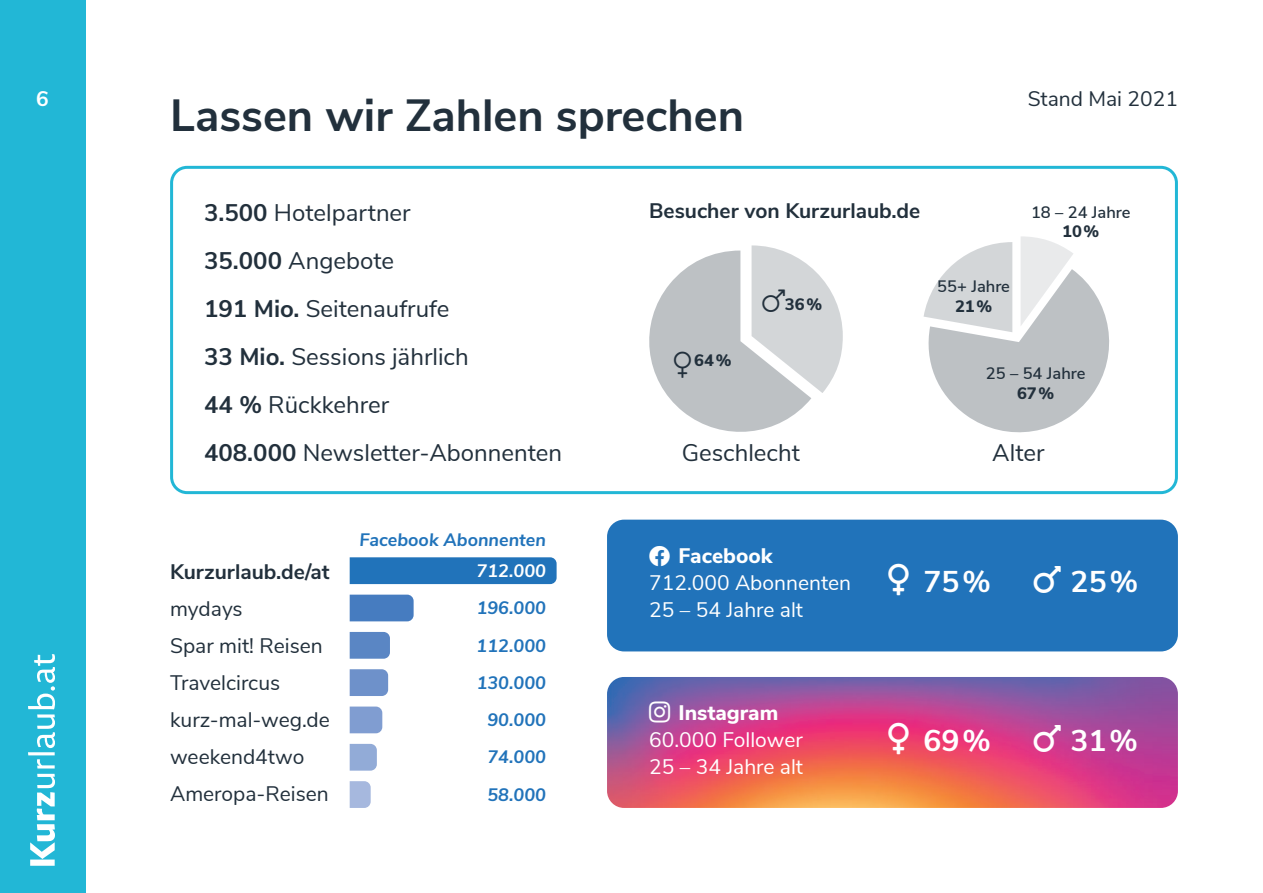
<style>
.page{position:relative;width:1263px;height:893px;background:#fff}
.page>*{position:absolute;margin:0;border:0;box-sizing:border-box;transform-origin:0 0}
.t1{font:700 45px "Nunito Sans";color:#22303c}
.t2{font:700 30px "Nunito Sans";color:#fff}
.t3{font:24px/48px "Nunito Sans";color:#22303c}
.t4{font:21px/37px "Nunito Sans";color:#22303c}
.t5{font:21px/27px "Nunito Sans";color:#fff}
.t6{font:700 21px "Nunito Sans";color:#22303c}
.t7{font:800 21px "Nunito Sans";color:#fff}
.t8{font:700 21px "Nunito Sans";color:#fff}
.t9{font:italic 700 18px/37.2px "Nunito Sans";color:#2173ba;text-align:right}
.t10{font:italic 700 18px "Nunito Sans";color:#fff}
.t11{font:600 16.5px "Nunito Sans";color:#22303c}
.t12{font:800 16.5px "Nunito Sans";color:#22303c}
.s1{font-weight:700}
</style>
<div class="page">
<div style="left:0;top:0;width:85px;height:893px;background:#22b7d6"></div>
<svg style="left:30px;top:774px;width:25px;height:92px"></svg>
<svg style="left:37px;top:759px;width:18px;height:9px"></svg>
<hr style="left:28px;top:752px;width:27px;height:3px;background:#fff">
<svg style="left:28px;top:654px;width:27px;height:94px"></svg>
<img style="left:607px;top:677px;width:571px;height:131px">
<div style="left:170px;top:166px;width:1008px;height:328px;border:3px solid #22b7d6;border-radius:16px"></div>
<div style="left:607px;top:520px;width:571px;height:131px;background:#2173ba;border-radius:17px"></div>
<svg style="left:923px;top:236px;width:186px;height:197px"></svg>
<svg style="left:350px;top:781px;width:21px;height:27px"></svg>
<svg style="left:350px;top:744px;width:27px;height:27px"></svg>
<svg style="left:350px;top:707px;width:32px;height:26px"></svg>
<svg style="left:350px;top:669px;width:38px;height:27px"></svg>
<svg style="left:350px;top:632px;width:40px;height:27px"></svg>
<div style="left:350px;top:595px;width:64px;height:26px;background:#467cc0"></div>
<div style="left:350px;top:557px;width:207px;height:27px;background:#2173ba"></div>
<svg style="left:649px;top:701px;width:21px;height:22px"></svg>
<svg style="left:888px;top:723px;width:21px;height:31px"></svg>
<svg style="left:1034px;top:725px;width:27px;height:27px"></svg>
<svg style="left:649px;top:245px;width:194px;height:187px"></svg>
<p class="t8" style="left:36px;top:84px;width:14px">6</p>
<h1 class="t1" style="left:170px;top:82px;width:575px">Lassen wir Zahlen sprechen</h1>
<p class="t4" style="left:1028px;top:79px;width:152px">Stand Mai 2021</p>
<p class="t3" style="left:204px;top:187px;width:359px"><span class="s1">3.500</span> Hotelpartner<br><span class="s1">35.000</span> Angebote<br><span class="s1">191 Mio.</span> Seitenaufrufe<br><span class="s1">33 Mio.</span> Sessions jährlich<br><span class="s1">44 %</span> Rückkehrer<br><span class="s1">408.000</span> Newsletter-Abonnenten</p>
<p class="t6" style="left:170px;top:556px;width:161px">Kurzurlaub.de/at</p>
<p class="t4" style="left:170px;top:588px;width:161px">mydays<br>Spar mit! Reisen<br>Travelcircus kurz-mal-weg.de weekend4two<br>Ameropa-Reisen</p>
<p class="t9" style="left:359px;top:520px;width:188px">Facebook Abonnenten</p>
<p class="t10" style="left:477px;top:558px;width:71px">712.000</p>
<p class="t9" style="left:477px;top:588px;width:71px">196.000<br>112.000<br>130.000<br>90.000<br>74.000<br>58.000</p>
<p class="t6" style="left:649px;top:195px;width:272px">Besucher von Kurzurlaub.de</p>
<p class="t12" style="left:694px;top:348px;width:39px">64 %</p>
<p class="t12" style="left:785px;top:292px;width:39px">36 %</p>
<p class="t11" style="left:937px;top:274px;width:74px">55+ Jahre</p>
<p class="t12" style="left:955px;top:294px;width:39px">21 %</p>
<p class="t11" style="left:1031px;top:200px;width:101px">18 – 24 Jahre</p>
<p class="t12" style="left:1062px;top:220px;width:39px">10 %</p>
<p class="t11" style="left:986px;top:361px;width:101px">25 – 54 Jahre</p>
<p class="t12" style="left:1017px;top:381px;width:39px">67 %</p>
<p class="t3" style="left:682px;top:427px;width:120px">Geschlecht</p>
<p class="t3" style="left:992px;top:427px;width:54px">Alter</p>
<p class="t7" style="left:678px;top:540px;width:96px">Facebook</p>
<p class="t5" style="left:649px;top:568px;width:203px">712.000 Abonnenten<br>25 – 54 Jahre alt</p>
<p class="t2" style="left:923px;top:559px;width:69px">75 %</p>
<p class="t2" style="left:1071px;top:559px;width:69px">25 %</p>
<p class="t7" style="left:678px;top:697px;width:101px">Instagram</p>
<p class="t5" style="left:649px;top:725px;width:155px">60.000 Follower<br>25 – 34 Jahre alt</p>
<p class="t2" style="left:923px;top:719px;width:69px">69 %</p>
<p class="t2" style="left:1071px;top:719px;width:69px">31 %</p>
</div>
